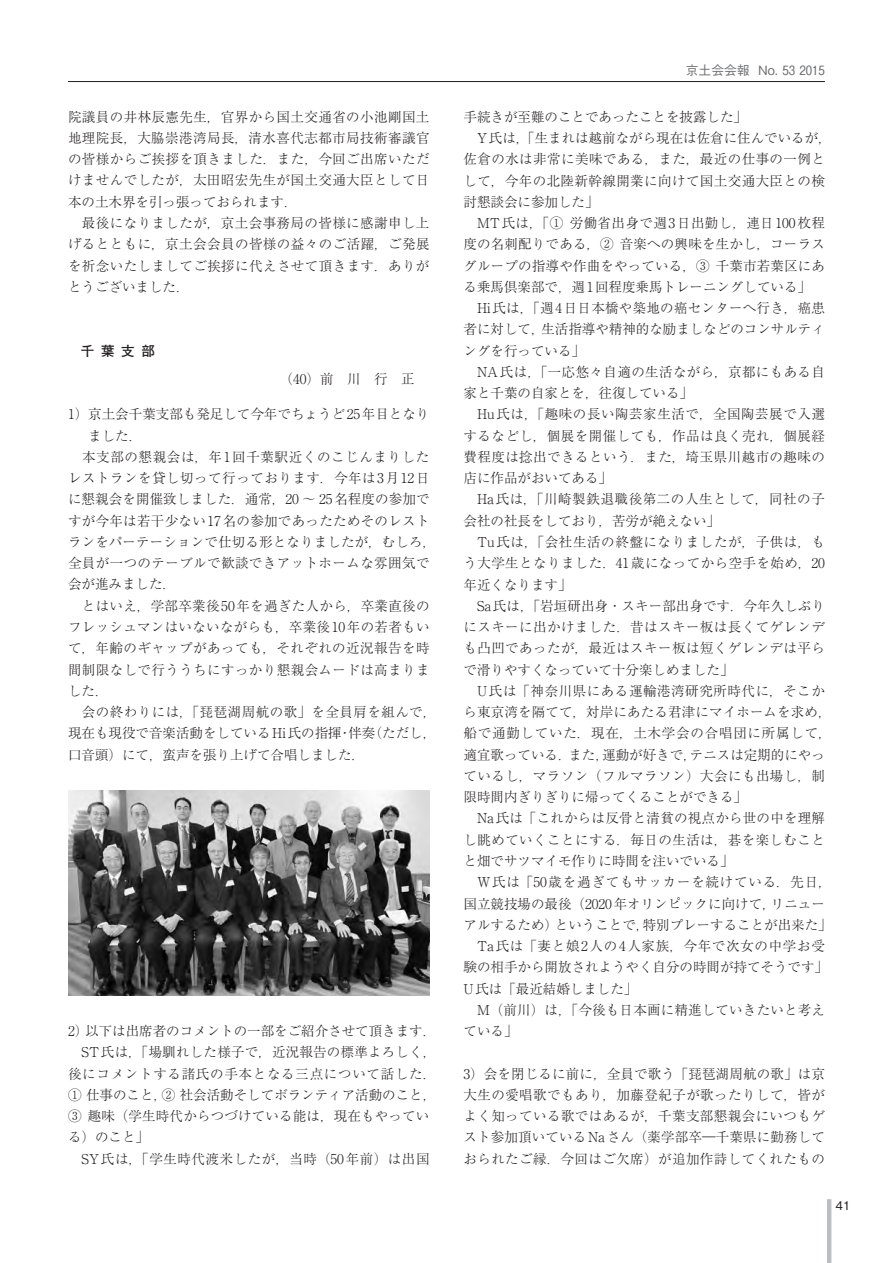
<style>
.page{position:relative;width:893px;height:1263px;background:#fff}
.page>*{position:absolute;margin:0;border:0;box-sizing:border-box;transform-origin:0 0}
._5_支部-氏名1{font:300 13.5px/21.3px "Ryumin Pr 6 N";letter-spacing:.015em;color:#231f20;text-align:justify}
._5_支部-氏名1-2{font:300 13.5px/21.3px "Ryumin Pr 6 N";letter-spacing:.045em;color:#231f20}
._5_支部-氏名1-3{font:300 13.5px "Ryumin Pr 6 N";letter-spacing:.04em;color:#231f20}
._5_各支部{font:700 13.5px "Futo Go B101 Pr 6 N";color:#231f20}
.t1{font:500 12.75px "Gothic BBB Pr 6 N";color:#6c6d70}
.t2{font:500 12px "Gothic BBB Pr 6 N";color:#231f20}
</style>
<div class="page">
<hr style="left:68px;top:81px;width:757px;height:1px;background:#231f20">
<hr style="left:827px;top:1199px;width:4px;height:64px;background:#bcbdc0">
<img style="left:68px;top:791px;width:361px;height:204px">
<p class="_5_支部-氏名1" style="left:68px;top:105px;width:363px">院議員の井林辰憲先生，官界から国土交通省の小池剛国土地理院長，大脇崇港湾局長，清水喜代志都市局技術審議官の皆様からご挨拶を頂きました．また，今回ご出席いただけませんでしたが，太田昭宏先生が国土交通大臣として日本の土木界を引っ張っておられます．</p>
<p class="_5_支部-氏名1" style="left:68px;top:212px;width:363px">　最後になりましたが，京土会事務局の皆様に感謝申し上げるとともに，京土会会員の皆様の益々のご活躍，ご発展を祈念いたしましてご挨拶に代えさせて頂きます．ありがとうございました．</p>
<p class="_5_各支部" style="left:81px;top:340px;width:76px">千葉支部</p>
<p class="_5_支部-氏名1" style="left:280px;top:368px;width:136px">（40）前　川　行　正</p>
<p class="_5_支部-氏名1" style="left:88px;top:403px;width:343px;text-indent:-20px">1）京土会千葉支部も発足して今年でちょうど25年目となりました．</p>
<p class="_5_支部-氏名1" style="left:68px;top:445px;width:370px;text-align:left">　本支部の懇親会は，年1回千葉駅近くのこじんまりしたレストランを貸し切って行っております．今年は3月12日に懇親会を開催致しました．通常，20 ～ 25名程度の参加ですが今年は若干少ない17名の参加であったためそのレストランをパーテーションで仕切る形となりましたが，むしろ，全員が一つのテーブルで歓談できアットホームな雰囲気で会が進みました．</p>
<p class="_5_支部-氏名1" style="left:68px;top:594px;width:363px">　とはいえ，学部卒業後50年を過ぎた人から，卒業直後のフレッシュマンはいないながらも，卒業後10年の若者もいて，年齢のギャップがあっても，それぞれの近況報告を時間制限なしで行ううちにすっかり懇親会ムードは高まりました．</p>
<p class="_5_支部-氏名1" style="left:68px;top:701px;width:370px">　会の終わりには，「琵琶湖周航の歌」を全員肩を組んで，現在も現役で音楽活動をしているHi氏の指揮・伴奏（ただし，口音頭）にて，蛮声を張り上げて合唱しました．</p>
<p class="_5_支部-氏名1" style="left:68px;top:1019px;width:370px">2）以下は出席者のコメントの一部をご紹介させて頂きます．</p>
<p class="_5_支部-氏名1" style="left:68px;top:1041px;width:370px;text-align:left">　ST氏は，「場馴れした様子で，近況報告の標準よろしく，後にコメントする諸氏の手本となる三点について話した．<br>① 仕事のこと，② 社会活動そしてボランティア活動のこと，<br>③ 趣味（学生時代からつづけている能は，現在もやっている）のこと」</p>
<p class="_5_支部-氏名1-3" style="left:68px;top:1148px;width:363px">　SY氏は，「学生時代渡米したが，当時（50年前）は出国</p>
<p class="t1" style="left:686px;top:60px;width:141px">京土会会報 No. 53 2015</p>
<p class="_5_支部-氏名1" style="left:463px;top:105px;width:285px">手続きが至難のことであったことを披露した」</p>
<p class="_5_支部-氏名1" style="left:463px;top:126px;width:370px;text-align:left">　Y氏は，「生まれは越前ながら現在は佐倉に住んでいるが，佐倉の水は非常に美味である，また，最近の仕事の一例として，今年の北陸新幹線開業に向けて国土交通大臣との検討懇談会に参加した」</p>
<p class="_5_支部-氏名1" style="left:463px;top:212px;width:363px">　MT氏は，「① 労働省出身で週3日出勤し，連日100枚程度の名刺配りである，② 音楽への興味を生かし，コーラスグループの指導や作曲をやっている，③ 千葉市若葉区にある乗馬倶楽部で，週1回程度乗馬トレーニングしている」</p>
<p class="_5_支部-氏名1" style="left:463px;top:297px;width:363px">　Hi氏は，「週4日日本橋や築地の癌センターへ行き，癌患者に対して，生活指導や精神的な励ましなどのコンサルティングを行っている」</p>
<p class="_5_支部-氏名1" style="left:463px;top:360px;width:363px">　NA氏は，「一応悠々自適の生活ながら，京都にもある自家と千葉の自家とを，往復している」</p>
<p class="_5_支部-氏名1" style="left:463px;top:403px;width:363px">　Hu氏は，「趣味の長い陶芸家生活で，全国陶芸展で入選するなどし，個展を開催しても，作品は良く売れ，個展経費程度は捻出できるという．また，埼玉県川越市の趣味の店に作品がおいてある」</p>
<p class="_5_支部-氏名1-2" style="left:463px;top:488px;width:363px">　Ha氏は，「川崎製鉄退職後第二の人生として，同社の子会社の社長をしており，苦労が絶えない」</p>
<p class="_5_支部-氏名1" style="left:463px;top:530px;width:363px">　Tu氏は，「会社生活の終盤になりましたが，子供は，もう大学生となりました．41歳になってから空手を始め，20年近くなります」</p>
<p class="_5_支部-氏名1" style="left:463px;top:594px;width:363px">　Sa氏は，「岩垣研出身・スキー部出身です．今年久しぶりにスキーに出かけました．昔はスキー板は長くてゲレンデも凸凹であったが，最近はスキー板は短くゲレンデは平らで滑りやすくなっていて十分楽しめました」</p>
<p class="_5_支部-氏名1" style="left:463px;top:679px;width:370px;text-align:left">　U氏は「神奈川県にある運輸港湾研究所時代に，そこから東京湾を隔てて，対岸にあたる君津にマイホームを求め，船で通勤していた．現在，土木学会の合唱団に所属して，適宜歌っている．また，運動が好きで，テニスは定期的にやっているし，マラソン（フルマラソン）大会にも出場し，制限時間内ぎりぎりに帰ってくることができる」</p>
<p class="_5_支部-氏名1" style="left:463px;top:807px;width:363px">　Na氏は「これからは反骨と清貧の視点から世の中を理解し眺めていくことにする．毎日の生活は，碁を楽しむことと畑でサツマイモ作りに時間を注いでいる」</p>
<p class="_5_支部-氏名1" style="left:463px;top:871px;width:370px;text-align:left">　W氏は「50歳を過ぎてもサッカーを続けている．先日，国立競技場の最後（2020年オリンピックに向けて，リニューアルするため）ということで，特別プレーすることが出来た」</p>
<p class="_5_支部-氏名1" style="left:463px;top:934px;width:366px">　Ta氏は「妻と娘2人の4人家族，今年で次女の中学お受験の相手から開放されようやく自分の時間が持てそうです」</p>
<p class="_5_支部-氏名1" style="left:463px;top:977px;width:175px">U氏は「最近結婚しました」</p>
<p class="_5_支部-氏名1" style="left:463px;top:998px;width:363px">　M（前川）は，「今後も日本画に精進していきたいと考えている」</p>
<p class="_5_支部-氏名1" style="left:463px;top:1062px;width:363px">3）会を閉じるに前に，全員で歌う「琵琶湖周航の歌」は京大生の愛唱歌でもあり，加藤登紀子が歌ったりして，皆がよく知っている歌ではあるが，千葉支部懇親会にいつもゲスト参加頂いているNaさん（薬学部卒―千葉県に勤務しておられたご縁．今回はご欠席）が追加作詩してくれたもの</p>
<p class="t2" style="left:836px;top:1195px;width:17px">41</p>
</div>
